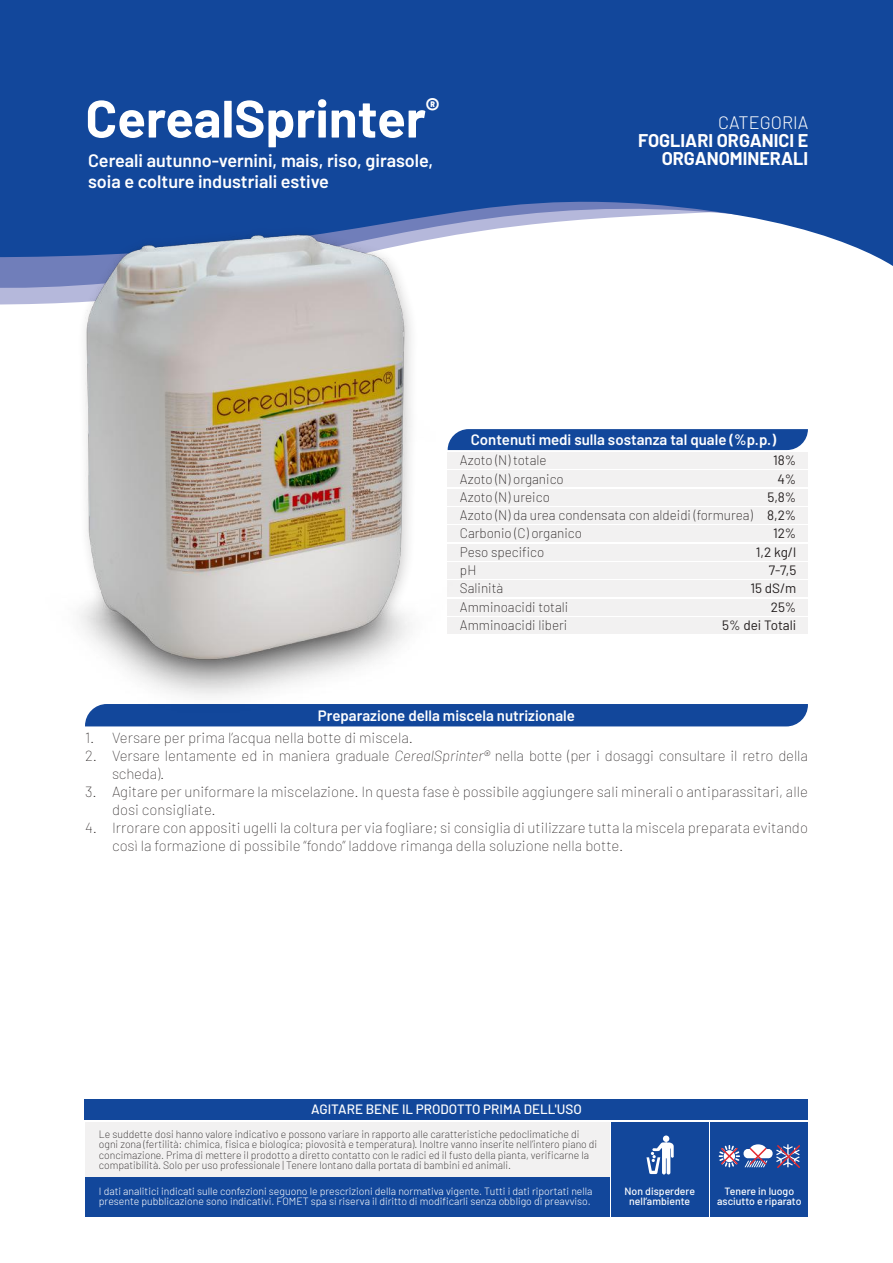
<style>
.page{position:relative;width:893px;height:1263px;background:#fff}
.page>*{position:absolute;margin:0;border:0;box-sizing:border-box;transform-origin:0 0}
.t1{font:700 52.5px "Barlow";color:#fff}
.t2{font:600 18px/21.6px "Barlow";color:#fff}
.t3{font:700 18px/18px "Barlow";color:#fff;text-align:right}
.t4{font:300 18px "Barlow";color:#fff}
.t5{font:100 15px/18px "Barlow";color:#241f1f}
.t6{font:600 15px "Barlow";color:#fff}
.t7{font:200 13.5px/18.3px "Barlow";color:#241f1f}
.t8{font:13.5px/18.3px "Barlow";color:#241f1f;text-align:right}
.t9{font:500 13.5px "Barlow";color:#fff}
.t10{font:200 10.5px/10.5px "Barlow";color:#241f1f}
.t11{font:300 10.5px/10.5px "Barlow";color:#fff}
.t12{font:500 10.5px/10.5px "Barlow";color:#fff;text-align:center}
.s1{font-style:italic}
</style>
<div class="page">
<svg style="left:0;top:0;width:893px;height:266px;background:#2757a4"></svg>
<div style="left:710px;top:1122px;width:98px;height:95px;background:#12479b"></div>
<div style="left:611px;top:1122px;width:98px;height:95px;background:#12479b"></div>
<div style="left:85px;top:1122px;width:524px;height:95px;background:#f2f1f1"></div>
<div style="left:85px;top:1178px;width:524px;height:39px;background:#12479b"></div>
<svg style="left:719px;top:1144px;width:81px;height:24px"></svg>
<svg style="left:646px;top:1135px;width:28px;height:39px"></svg>
<div style="left:448px;top:452px;width:360px;height:16px;background:#f2f1f1"></div>
<div style="left:448px;top:526px;width:360px;height:16px;background:#f2f1f1"></div>
<div style="left:448px;top:599px;width:360px;height:16px;background:#f2f1f1"></div>
<div style="left:448px;top:489px;width:360px;height:16px;background:#f2f1f1"></div>
<div style="left:448px;top:562px;width:360px;height:16px;background:#f2f1f1"></div>
<div style="left:448px;top:507px;width:360px;height:16px;background:#f2f1f1"></div>
<div style="left:448px;top:581px;width:360px;height:16px;background:#f2f1f1"></div>
<div style="left:448px;top:470px;width:360px;height:17px;background:#f2f1f1"></div>
<div style="left:448px;top:544px;width:360px;height:16px;background:#f2f1f1"></div>
<div style="left:448px;top:617px;width:360px;height:17px;background:#f2f1f1"></div>
<div style="left:534px;top:429px;width:274px;height:21px;background:#12479b"></div>
<div style="left:534px;top:704px;width:274px;height:23px;background:#12479b"></div>
<img style="left:0;top:149px;width:534px;height:578px">
<div style="left:85px;top:1100px;width:723px;height:20px;background:#12479b"></div>
<h1 class="t1" style="left:85px;top:80px;width:356px">CerealSprinter<sup>®</sup></h1>
<p class="t2" style="left:88px;top:148px;width:347px">Cereali autunno-vernini, mais, riso, girasole, soia e colture industriali estive</p>
<p class="t4" style="left:718px;top:109px;width:92px">CATEGORIA</p>
<p class="t3" style="left:638px;top:130px;width:172px">FOGLIARI ORGANICI E<br>ORGANOMINERALI</p>
<p class="t6" style="left:471px;top:429px;width:307px">Contenuti medi sulla sostanza tal quale (%p.p.)</p>
<p class="t7" style="left:460px;top:450px;width:294px">Azoto (N) totale<br>Azoto (N) organico<br>Azoto (N) ureico<br>Azoto (N) da urea condensata con aldeidi (formurea)<br>Carbonio (C) organico<br>Peso specifico<br>pH<br>Salinità<br>Amminoacidi totali<br>Amminoacidi liberi</p>
<p class="t8" style="left:722px;top:450px;width:76px">18%<br>4%<br>5,8%<br>8,2%<br>12%<br>1,2 kg/l<br>7-7,5<br>15 dS/m<br>25%<br>5% dei Totali</p>
<p class="t6" style="left:318px;top:704px;width:259px">Preparazione della miscela nutrizionale</p>
<p class="t5" style="left:85px;top:728px;width:330px">1. Versare per prima l’acqua nella botte di miscela.</p>
<p class="t5" style="left:112px;top:746px;width:697px;text-indent:-27px">2. Versare lentamente ed in maniera graduale <span class="s1">CerealSprinter®</span> nella botte (per i dosaggi consultare il retro della scheda).</p>
<p class="t5" style="left:112px;top:782px;width:697px;text-indent:-27px">3. Agitare per uniformare la miscelazione. In questa fase è possibile aggiungere sali minerali o antiparassitari, alle dosi consigliate.</p>
<p class="t5" style="left:112px;top:818px;width:697px;text-indent:-27px">4. Irrorare con appositi ugelli la coltura per via fogliare; si consiglia di utilizzare tutta la miscela preparata evitando così la formazione di possibile “fondo” laddove rimanga della soluzione nella botte.</p>
<p class="t9" style="left:311px;top:1100px;width:272px">AGITARE BENE IL PRODOTTO PRIMA DELL'USO</p>
<p class="t10" style="left:99px;top:1128px;width:500px">Le suddette dosi hanno valore indicativo e possono variare in rapporto alle caratteristiche pedoclimatiche di ogni zona (fertilità: chimica, fisica e biologica; piovosità e temperatura). Inoltre vanno inserite nell’intero piano di concimazione. Prima di mettere il prodotto a diretto contatto con le radici ed il fusto della pianta, verificarne la compatibilità. Solo per uso professionale | Tenere lontano dalla portata di bambini ed animali.</p>
<p class="t11" style="left:99px;top:1185px;width:495px">I dati analitici indicati sulle confezioni seguono le prescrizioni della normativa vigente. Tutti i dati riportati nella presente pubblicazione sono indicativi. FOMET spa si riserva il diritto di modificarli senza obbligo di preavviso.</p>
<p class="t12" style="left:625px;top:1185px;width:72px">Non disperdere nell’ambiente</p>
<p class="t12" style="left:717px;top:1185px;width:86px">Tenere in luogo asciutto e riparato</p>
</div>
